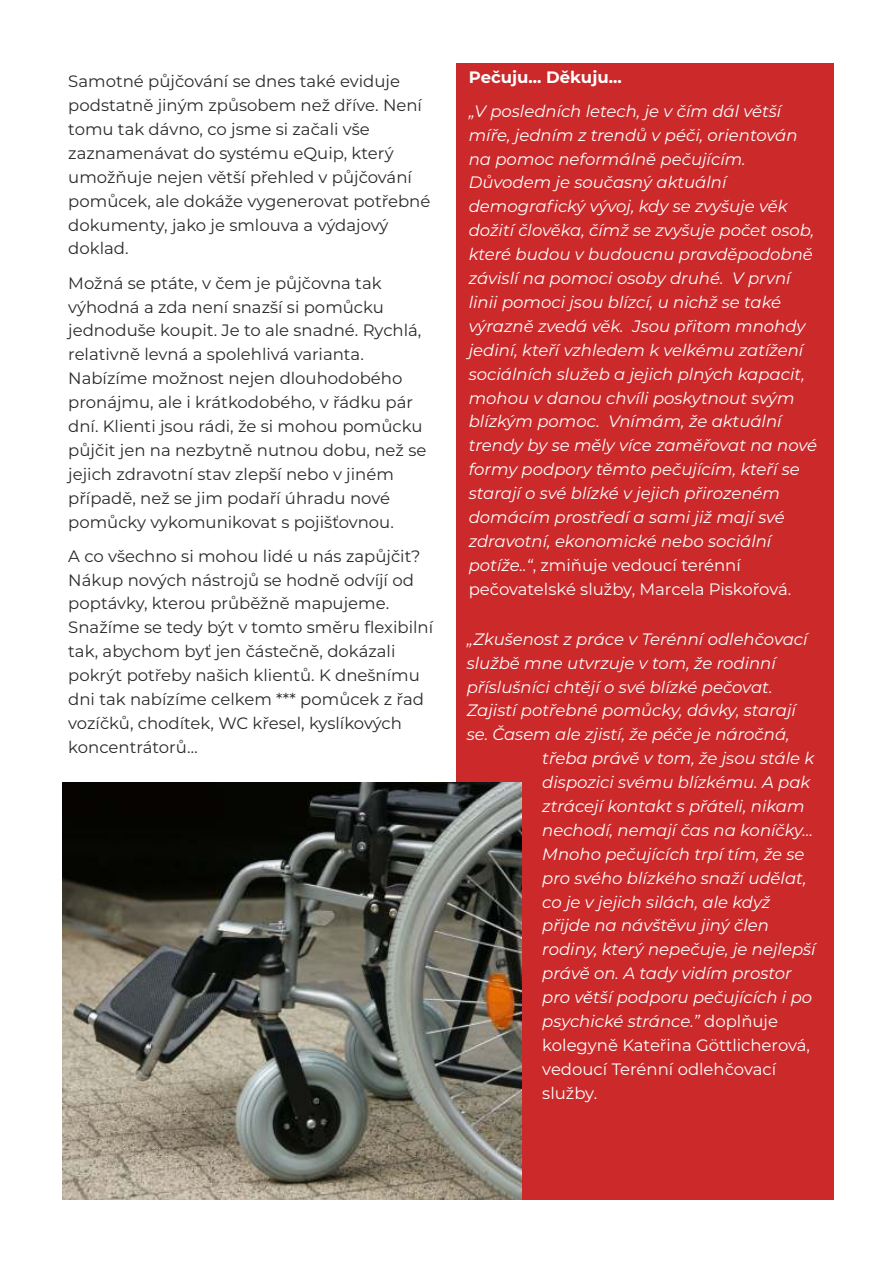
<style>
.page{position:relative;width:893px;height:1263px;background:#fff}
.page>*{position:absolute;margin:0;border:0;box-sizing:border-box;transform-origin:0 0}
.t1{font:italic 16.5px/23.9px "Montserrat";color:#fff}
.t2{font:16.5px/23.9px "Montserrat";color:#2b2a29}
.t3{font:16.5px "Montserrat";color:#fff}
.t4{font:700 16.5px "Montserrat";color:#fff}
.s1{font-style:normal}
</style>
<div class="page">
<div style="left:456px;top:63px;width:378px;height:1137px;background:#cc292b"></div>
<img style="left:63px;top:782px;width:458px;height:418px">
<p class="t2" style="left:68px;top:69px;width:364px">Samotné půjčování se dnes také eviduje podstatně jiným způsobem než dříve. Není tomu tak dávno, co jsme si začali vše zaznamenávat do systému eQuip, který umožňuje nejen větší přehled v půjčování pomůcek, ale dokáže vygenerovat potřebné dokumenty, jako je smlouva a výdajový doklad.</p>
<p class="t2" style="left:68px;top:271px;width:360px">Možná se ptáte, v čem je půjčovna tak výhodná a zda není snazší si pomůcku jednoduše koupit. Je to ale snadné. Rychlá, relativně levná a spolehlivá varianta.<br>Nabízíme možnost nejen dlouhodobého pronájmu, ale i krátkodobého, v řádku pár dní. Klienti jsou rádi, že si mohou pomůcku půjčit jen na nezbytně nutnou dobu, než se jejich zdravotní stav zlepší nebo v jiném případě, než se jim podaří úhradu nové pomůcky vykomunikovat s pojišťovnou.</p>
<p class="t2" style="left:68px;top:544px;width:366px">A co všechno si mohou lidé u nás zapůjčit?<br>Nákup nových nástrojů se hodně odvíjí od poptávky, kterou průběžně mapujeme.<br>Snažíme se tedy být v tomto směru flexibilní tak, abychom byť jen částečně, dokázali pokrýt potřeby našich klientů. K dnešnímu dni tak nabízíme celkem *** pomůcek z řad vozíčků, chodítek, WC křesel, kyslíkových koncentrátorů…</p>
<p class="t4" style="left:469px;top:67px;width:154px">Pečuju... Děkuju...</p>
<p class="t1" style="left:469px;top:99px;width:350px">„V posledních letech, je v čím dál větší míře, jedním z trendů v péči, orientován na pomoc neformálně pečujícím.<br>Důvodem je současný aktuální demografický vývoj, kdy se zvyšuje věk dožití člověka, čímž se zvyšuje počet osob, které budou v budoucnu pravděpodobně závislí na pomoci osoby druhé. V první linii pomoci jsou blízcí, u nichž se také výrazně zvedá věk. Jsou přitom mnohdy jediní, kteří vzhledem k velkému zatížení sociálních služeb a jejich plných kapacit, mohou v danou chvíli poskytnout svým blízkým pomoc. Vnímám, že aktuální trendy by se měly více zaměřovat na nové formy podpory těmto pečujícím, kteří se starají o své blízké v jejich přirozeném domácím prostředí a sami již mají své zdravotní, ekonomické nebo sociální potíže..“<span class="s1">, zmiňuje vedoucí terénní pečovatelské služby, Marcela Piskořová.</span></p>
<p class="t1" style="left:467px;top:627px;width:342px">„Zkušenost z práce v Terénní odlehčovací</p>
<p class="t1" style="left:467px;top:651px;width:311px">službě mne utvrzuje v tom, že rodinní</p>
<p class="t1" style="left:467px;top:675px;width:307px">příslušníci chtějí o své blízké pečovat.</p>
<p class="t1" style="left:467px;top:699px;width:331px">Zajistí potřebné pomůcky, dávky, starají</p>
<p class="t1" style="left:467px;top:722px;width:324px">se. Časem ale zjistí, že péče je náročná,</p>
<p class="t1" style="left:542px;top:746px;width:273px">třeba právě v tom, že jsou stále k</p>
<p class="t1" style="left:542px;top:770px;width:270px">dispozici svému blízkému. A pak</p>
<p class="t1" style="left:542px;top:794px;width:264px">ztrácejí kontakt s přáteli, nikam</p>
<p class="t1" style="left:542px;top:818px;width:272px">nechodí, nemají čas na koníčky…</p>
<p class="t1" style="left:542px;top:842px;width:264px">Mnoho pečujících trpí tím, že se</p>
<p class="t1" style="left:542px;top:866px;width:266px">pro svého blízkého snaží udělat,</p>
<p class="t1" style="left:542px;top:890px;width:229px">co je v jejich silách, ale když</p>
<p class="t1" style="left:542px;top:914px;width:228px">přijde na návštěvu jiný člen</p>
<p class="t1" style="left:542px;top:937px;width:275px">rodiny, který nepečuje, je nejlepší</p>
<p class="t1" style="left:542px;top:961px;width:251px">právě on. A tady vidím prostor</p>
<p class="t1" style="left:542px;top:985px;width:271px">pro větší podporu pečujících i po</p>
<p class="t1" style="left:542px;top:1009px;width:237px">psychické stránce.” <span class="s1">doplňuje</span></p>
<p class="t3" style="left:542px;top:1035px;width:269px">kolegyně Kateřina Göttlicherová,</p>
<p class="t3" style="left:542px;top:1059px;width:235px">vedoucí Terénní odlehčovací</p>
<p class="t3" style="left:542px;top:1083px;width:56px">služby.</p>
</div>
